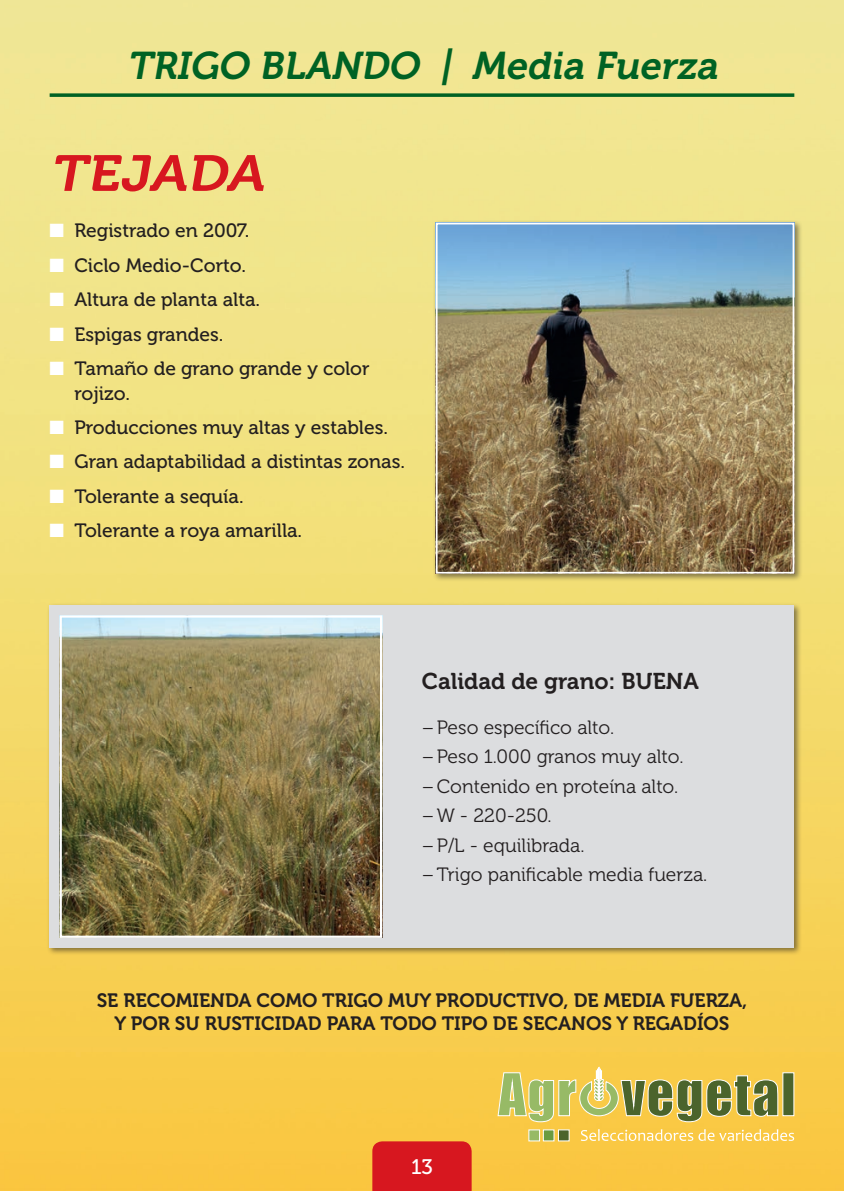
<style>
.page{position:relative;width:844px;height:1191px;background:#fff}
.page>*{position:absolute;margin:0;border:0;box-sizing:border-box;transform-origin:0 0}
.t1{font:italic 50.4px "Museo 700";color:#d7171f;scale:1.11 1}
.t2{font:italic 38.5px "Museo 700";color:#006224}
.t3{font:22.75px "Museo 700";color:#231f20}
.t4{font:21px "Museo 500";color:#fff}
.t5{font:19.25px/24.5px "Museo 500";color:#231f20}
.t6{font:19.25px "Museo 300";color:#231f20}
.t7{font:19.25px/22.8px "Museo 700";color:#231f20;text-align:center}
.s1{color:#fff}
</style>
<div class="page">
<img style="left:0;top:0;width:843px;height:1191px">
<div style="left:372px;top:1141px;width:99px;height:50px;background:#d7171f"></div>
<svg style="left:580px;top:1129px;width:214px;height:12px;background:#fad571"></svg>
<div style="left:542px;top:1129px;width:12px;height:12px;background:#6a9b40;border:1px solid #fff"></div>
<div style="left:558px;top:1129px;width:11px;height:12px;background:#4b642c;border:1px solid #fff"></div>
<div style="left:528px;top:1129px;width:12px;height:12px;background:#97ba66;border:1px solid #fff"></div>
<div style="left:782px;top:1072px;width:12px;height:44px;background:#4b642c"></div>
<svg style="left:497px;top:1066px;width:281px;height:56px;background:#c2b65b"></svg>
<svg style="left:50px;top:93px;width:744px;height:4px;background:#1d7131"></svg>
<div style="left:47px;top:602px;width:754px;height:354px;background:#231f20;opacity:.55"></div>
<div style="left:50px;top:605px;width:744px;height:342px;background:#dcdddf"></div>
<div style="left:432px;top:220px;width:370px;height:361px;background:#231f20;opacity:.55"></div>
<img style="left:438px;top:226px;width:353px;height:344px">
<div style="left:435px;top:223px;width:359px;height:350px;border:2px solid #fff"></div>
<img style="left:63px;top:618px;width:316px;height:317px">
<div style="left:60px;top:615px;width:322px;height:323px;border:2px solid #fff"></div>
<p class="t2" style="left:127px;top:44px;width:599px">TRIGO BLANDO | Media Fuerza</p>
<p class="t1" style="left:50px;top:145px;width:203px">TEJADA</p>
<p class="t5" style="left:50px;top:219px;width:201px"><span class="s1">■</span> Registrado en 2007.</p>
<p class="t5" style="left:50px;top:253px;width:198px"><span class="s1">■</span> Ciclo Medio-Corto.</p>
<p class="t5" style="left:50px;top:288px;width:212px"><span class="s1">■</span> Altura de planta alta.</p>
<p class="t5" style="left:50px;top:322px;width:175px"><span class="s1">■</span> Espigas grandes.</p>
<p class="t5" style="left:74px;top:356px;width:296px;text-indent:-25px"><span class="s1">■</span> Tamaño de grano grande y color rojizo.</p>
<p class="t5" style="left:50px;top:415px;width:340px"><span class="s1">■</span> Producciones muy altas y estables.</p>
<p class="t5" style="left:50px;top:450px;width:357px"><span class="s1">■</span> Gran adaptabilidad a distintas zonas.</p>
<p class="t5" style="left:50px;top:484px;width:195px"><span class="s1">■</span> Tolerante a sequía.</p>
<p class="t5" style="left:50px;top:519px;width:254px"><span class="s1">■</span> Tolerante a roya amarilla.</p>
<p class="t3" style="left:422px;top:669px;width:278px">Calidad de grano: BUENA</p>
<p class="t6" style="left:422px;top:716px;width:194px">–Peso específico alto.</p>
<p class="t6" style="left:422px;top:746px;width:263px">–Peso 1.000 granos muy alto.</p>
<p class="t6" style="left:422px;top:775px;width:258px">–Contenido en proteína alto.</p>
<p class="t6" style="left:422px;top:805px;width:131px">–W - 220-250.</p>
<p class="t6" style="left:422px;top:834px;width:164px">–P/L - equilibrada.</p>
<p class="t6" style="left:422px;top:864px;width:287px">–Trigo panificable media fuerza.</p>
<p class="t7" style="left:97px;top:989px;width:652px">SE RECOMIENDA COMO TRIGO MUY PRODUCTIVO, DE MEDIA FUERZA,<br>Y POR SU RUSTICIDAD PARA TODO TIPO DE SECANOS Y REGADÍOS</p>
<p class="t4" style="left:411px;top:1155px;width:23px">13</p>
</div>
